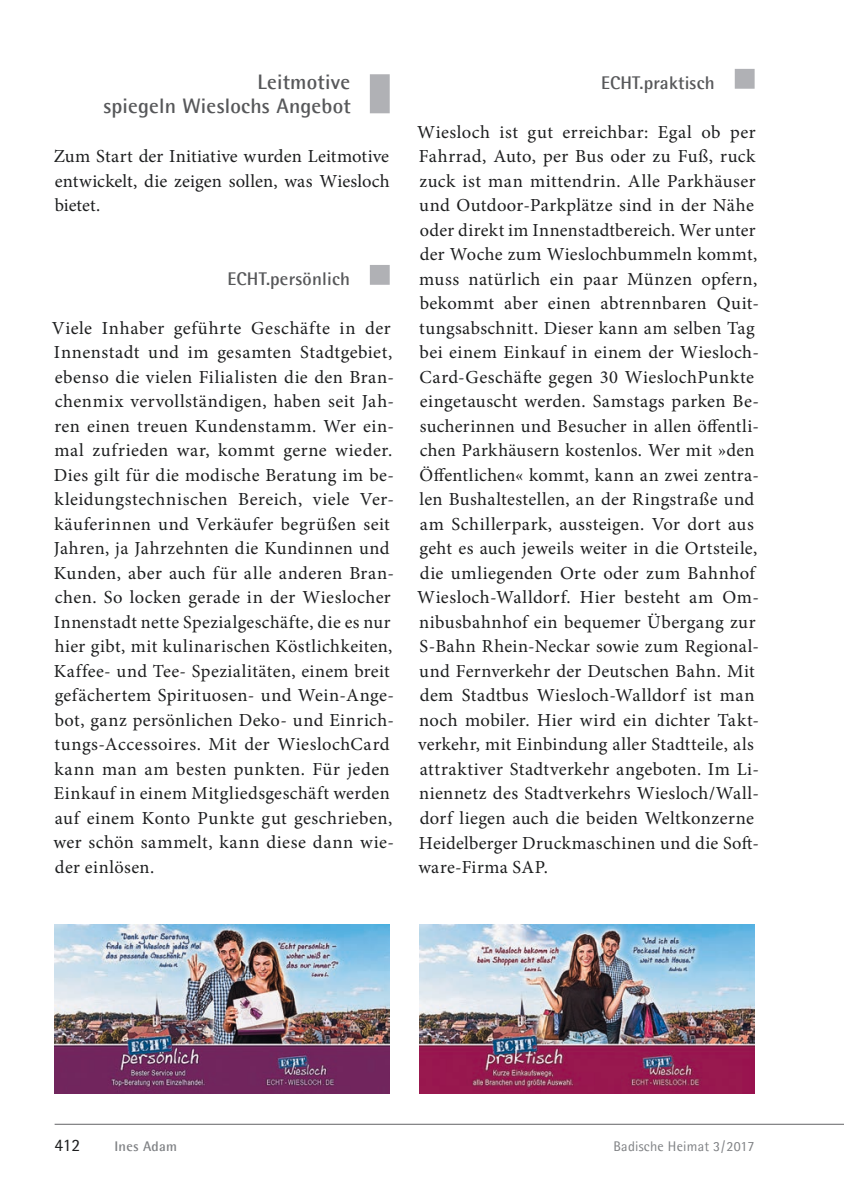
<style>
.page{position:relative;width:844px;height:1191px;background:#fff}
.page>*{position:absolute;margin:0;border:0;box-sizing:border-box;transform-origin:0 0}
.t1{font:700 21px/24.5px "Agfa Rotis Semisans";letter-spacing:.01em;color:#57585a;text-align:right}
.t2{font:18.38px/24.5px "Minion Pro";letter-spacing:.02em;color:#1d1e1f}
.t3{font:700 18.38px "Agfa Rotis Semisans";letter-spacing:.01em;color:#57585a}
.t4{font:17.5px "Agfa Rotis Semisans";color:#1d1e1f}
.t5{font:14px "Agfa Rotis Semisans";letter-spacing:.015em;color:#808285}
.t6{font:700 14px "Agfa Rotis Semisans";letter-spacing:.015em;color:#808285}
</style>
<div class="page">
<hr style="left:55px;top:1124px;width:788px;height:1px;background:#636366">
<div style="left:370px;top:74px;width:19px;height:39px;background:#b0b1b5"></div>
<div style="left:370px;top:265px;width:19px;height:20px;background:#b0b1b5"></div>
<div style="left:734px;top:69px;width:20px;height:20px;background:#b0b1b5"></div>
<img style="left:55px;top:924px;width:334px;height:169px">
<img style="left:419px;top:924px;width:335px;height:169px">
<p class="t1" style="left:103px;top:69px;width:249px">Leitmotive<br>spiegeln Wieslochs Angebot</p>
<p class="t2" style="left:54px;top:146px;width:337px;text-align:justify">Zum Start der Initiative wurden Leitmotive entwickelt, die zeigen sollen, was Wiesloch bietet.</p>
<p class="t3" style="left:227px;top:267px;width:124px">ECHT.persönlich</p>
<p class="t2" style="left:52px;top:317px;width:343px">Viele Inhaber geführte Geschäfte in der Innenstadt und im gesamten Stadtgebiet, ebenso die vielen Filialisten die den Bran&shy;chenmix vervollständigen, haben seit Jah&shy;ren einen treuen Kundenstamm. Wer ein&shy;mal zufrieden war, kommt gerne wieder.<br>Dies gilt für die modische Beratung im be&shy;kleidungstechnischen Bereich, viele Ver&shy;käuferinnen und Verkäufer begrüßen seit Jahren, ja Jahrzehnten die Kundinnen und Kunden, aber auch für alle anderen Bran&shy;chen. So locken gerade in der Wieslocher Innenstadt nette Spezialgeschäfte, die es nur hier gibt, mit kulinarischen Köstlichkeiten, Kaffee- und Tee- Spezialitäten, einem breit gefächertem Spirituosen- und Wein-Ange&shy;bot, ganz persönlichen Deko- und Einrich&shy;tungs-Accessoires. Mit der WieslochCard kann man am besten punkten. Für jeden Einkauf in einem Mitgliedsgeschäft werden auf einem Konto Punkte gut geschrieben, wer schön sammelt, kann diese dann wie&shy;der einlösen.</p>
<p class="t3" style="left:601px;top:71px;width:115px">ECHT.praktisch</p>
<p class="t2" style="left:417px;top:121px;width:343px">Wiesloch ist gut erreichbar: Egal ob per Fahrrad, Auto, per Bus oder zu Fuß, ruck zuck ist man mittendrin. Alle Parkhäuser und Outdoor-Parkplätze sind in der Nähe oder direkt im Innenstadtbereich. Wer unter der Woche zum Wieslochbummeln kommt, muss natürlich ein paar Münzen opfern, bekommt aber einen abtrennbaren Quit&shy;tungsabschnitt. Dieser kann am selben Tag bei einem Einkauf in einem der Wiesloch-Card-Geschäfte gegen 30 WieslochPunkte eingetauscht werden. Samstags parken Be&shy;sucherinnen und Besucher in allen öffentli&shy;chen Parkhäusern kostenlos. Wer mit »den Öffentlichen« kommt, kann an zwei zentra&shy;len Bushaltestellen, an der Ringstraße und am Schillerpark, aussteigen. Vor dort aus geht es auch jeweils weiter in die Ortsteile, die umliegenden Orte oder zum Bahnhof Wiesloch-Walldorf. Hier besteht am Om&shy;nibusbahnhof ein bequemer Übergang zur S-Bahn Rhein-Neckar sowie zum Regional&shy;und Fernverkehr der Deutschen Bahn. Mit dem Stadtbus Wiesloch-Walldorf ist man noch mobiler. Hier wird ein dichter Takt&shy;verkehr, mit Einbindung aller Stadtteile, als attraktiver Stadtverkehr angeboten. Im Li&shy;niennetz des Stadtverkehrs Wiesloch/Wall&shy;dorf liegen auch die beiden Weltkonzerne Heidelberger Druckmaschinen und die Soft&shy;ware-Firma SAP.</p>
<p class="t4" style="left:55px;top:1134px;width:27px">412</p>
<p class="t6" style="left:114px;top:1137px;width:64px">Ines Adam</p>
<p class="t5" style="left:613px;top:1137px;width:142px">Badische Heimat 3 / 2017</p>
</div>
